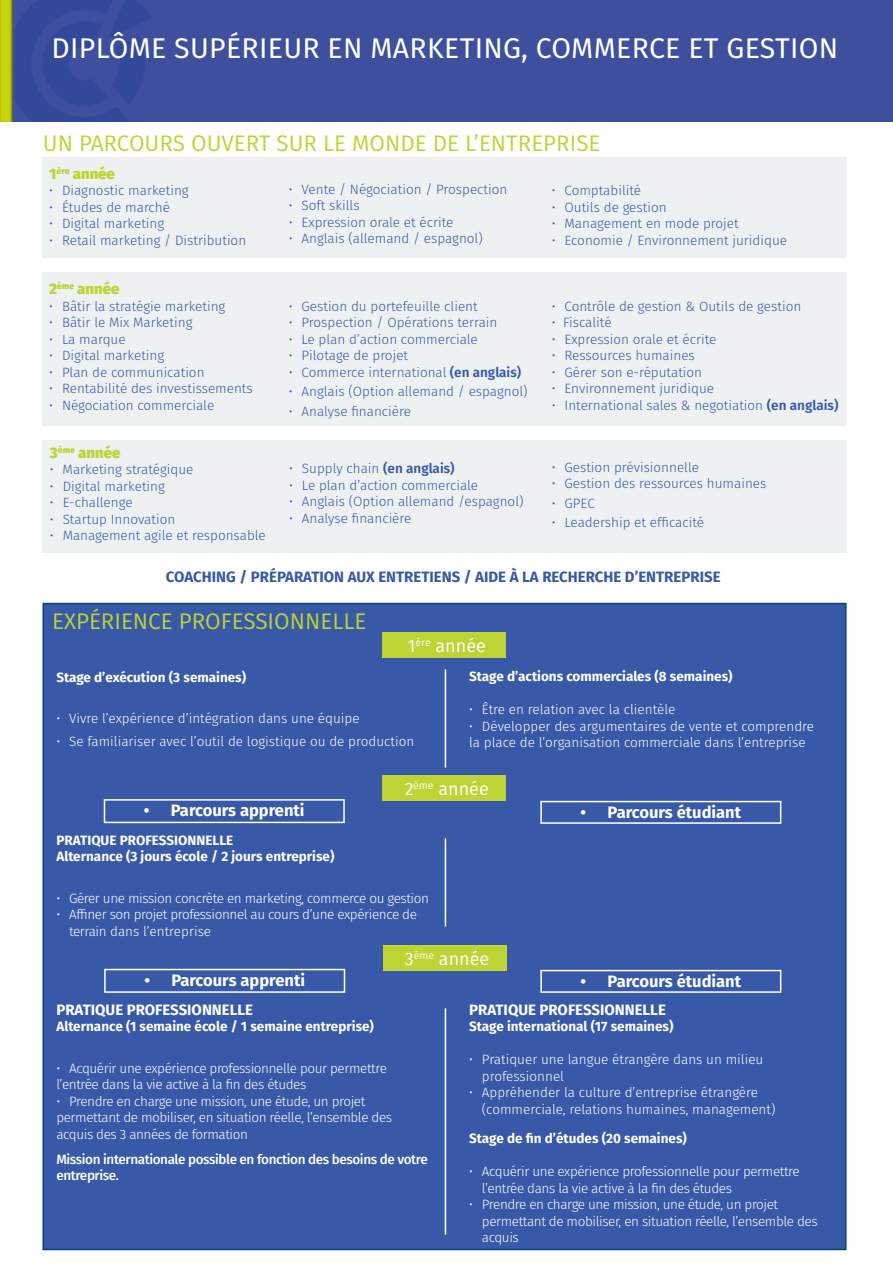
<style>
.page{position:relative;width:893px;height:1263px;background:#fff}
.page>*{position:absolute;margin:0;border:0;box-sizing:border-box;transform-origin:0 0}
.t1{font:28.5px "Fira Sans";letter-spacing:.01em;color:#fff}
.Texte_courant{font:22.5px "Fira Sans";color:#bed435}
.t2{font:18px "Fira Sans";color:#fff}
.t3{font:700 16.5px "Fira Sans";color:#fff}
.Texte_courant-2{font:700 15px "Fira Sans";color:#3759a7}
.Texte_courant-3{font:700 15px "Fira Sans";color:#fff}
.Texte_courant-4{font:800 15px "Fira Sans";color:#bed435}
.Texte_courant-5{font:300 13.5px "Fira Sans";color:#3759a7}
.Texte_courant-6{font:300 13.5px/16.5px "Fira Sans";letter-spacing:-.03em;color:#fff}
.Texte_courant-7{font:300 13.5px/16.5px "Fira Sans";color:#fff}
.Texte_courant-8{font:700 13.5px/16.5px "Fira Sans";color:#fff}
.Texte_courant-9{font:500 13.5px/16.5px "Fira Sans";letter-spacing:-.03em;color:#fff}
.s1{font-weight:600}
</style>
<div class="page">
<img style="left:0;top:0;width:893px;height:121px">
<div style="left:43px;top:157px;width:803px;height:101px;background:#edf1f2"></div>
<div style="left:43px;top:272px;width:803px;height:154px;background:#edf1f2"></div>
<div style="left:43px;top:440px;width:803px;height:113px;background:#edf1f2"></div>
<div style="left:43px;top:603px;width:803px;height:647px;background:#3759a7;border:2px solid #00447b"></div>
<div style="left:383px;top:632px;width:123px;height:26px;background:#bed435"></div>
<div style="left:383px;top:775px;width:123px;height:25px;background:#bed435"></div>
<div style="left:383px;top:945px;width:123px;height:25px;background:#bed435"></div>
<div style="left:104px;top:969px;width:241px;height:24px;border:2px solid #fff"></div>
<div style="left:540px;top:970px;width:241px;height:23px;border:2px solid #fff"></div>
<hr style="left:445px;top:669px;width:1px;height:98px;background:#fff">
<hr style="left:445px;top:838px;width:1px;height:88px;background:#fff">
<hr style="left:445px;top:1008px;width:1px;height:226px;background:#fff">
<div style="left:540px;top:801px;width:241px;height:23px;border:2px solid #fff"></div>
<div style="left:104px;top:799px;width:241px;height:24px;border:2px solid #fff"></div>
<p class="t1" style="left:52px;top:27px;width:788px">DIPLÔME SUPÉRIEUR EN MARKETING, COMMERCE ET GESTION</p>
<p class="Texte_courant" style="left:43px;top:126px;width:559px">UN PARCOURS OUVERT SUR LE MONDE DE L’ENTREPRISE</p>
<p class="Texte_courant-4" style="left:49px;top:160px;width:67px">1<sup>ère</sup> année</p>
<p class="Texte_courant-5" style="left:49px;top:181px;width:141px">• Diagnostic marketing</p>
<p class="Texte_courant-5" style="left:49px;top:198px;width:122px">• Études de marché</p>
<p class="Texte_courant-5" style="left:49px;top:214px;width:117px">• Digital marketing</p>
<p class="Texte_courant-5" style="left:49px;top:231px;width:198px">• Retail marketing / Distribution</p>
<p class="Texte_courant-4" style="left:49px;top:276px;width:72px">2<sup>ème</sup> année</p>
<p class="Texte_courant-5" style="left:49px;top:297px;width:178px">• Bâtir la stratégie marketing</p>
<p class="Texte_courant-5" style="left:49px;top:313px;width:145px">• Bâtir le Mix Marketing</p>
<p class="Texte_courant-5" style="left:49px;top:330px;width:78px">• La marque</p>
<p class="Texte_courant-5" style="left:49px;top:346px;width:117px">• Digital marketing</p>
<p class="Texte_courant-5" style="left:49px;top:363px;width:157px">• Plan de communication</p>
<p class="Texte_courant-5" style="left:49px;top:379px;width:205px">• Rentabilité des investissements</p>
<p class="Texte_courant-5" style="left:49px;top:396px;width:167px">• Négociation commerciale</p>
<p class="Texte_courant-4" style="left:50px;top:439px;width:72px">3<sup>ème</sup> année</p>
<p class="Texte_courant-5" style="left:50px;top:460px;width:145px">• Marketing stratégique</p>
<p class="Texte_courant-5" style="left:50px;top:476px;width:117px">• Digital marketing</p>
<p class="Texte_courant-5" style="left:50px;top:493px;width:84px">• E-challenge</p>
<p class="Texte_courant-5" style="left:50px;top:509px;width:127px">• Startup Innovation</p>
<p class="Texte_courant-5" style="left:50px;top:526px;width:217px">• Management agile et responsable</p>
<p class="Texte_courant-5" style="left:289px;top:180px;width:220px">• Vente / Négociation / Prospection</p>
<p class="Texte_courant-5" style="left:289px;top:196px;width:72px">• Soft skills</p>
<p class="Texte_courant-5" style="left:289px;top:213px;width:166px">• Expression orale et écrite</p>
<p class="Texte_courant-5" style="left:289px;top:229px;width:196px">• Anglais (allemand / espagnol)</p>
<p class="Texte_courant-5" style="left:552px;top:181px;width:91px">• Comptabilité</p>
<p class="Texte_courant-5" style="left:552px;top:198px;width:116px">• Outils de gestion</p>
<p class="Texte_courant-5" style="left:552px;top:214px;width:188px">• Management en mode projet</p>
<p class="Texte_courant-5" style="left:552px;top:231px;width:237px">• Economie / Environnement juridique</p>
<p class="Texte_courant-5" style="left:552px;top:297px;width:251px">• Contrôle de gestion &amp; Outils de gestion</p>
<p class="Texte_courant-5" style="left:552px;top:313px;width:61px">• Fiscalité</p>
<p class="Texte_courant-5" style="left:552px;top:330px;width:166px">• Expression orale et écrite</p>
<p class="Texte_courant-5" style="left:552px;top:346px;width:145px">• Ressources humaines</p>
<p class="Texte_courant-5" style="left:552px;top:363px;width:152px">• Gérer son e-réputation</p>
<p class="Texte_courant-5" style="left:552px;top:379px;width:164px">• Environnement juridique</p>
<p class="Texte_courant-5" style="left:552px;top:396px;width:288px">• International sales &amp; negotiation <span class="s1">(en anglais)</span></p>
<p class="Texte_courant-5" style="left:289px;top:297px;width:190px">• Gestion du portefeuille client</p>
<p class="Texte_courant-5" style="left:289px;top:313px;width:210px">• Prospection / Opérations terrain</p>
<p class="Texte_courant-5" style="left:289px;top:330px;width:190px">• Le plan d’action commerciale</p>
<p class="Texte_courant-5" style="left:289px;top:346px;width:121px">• Pilotage de projet</p>
<p class="Texte_courant-5" style="left:289px;top:363px;width:234px">• Commerce international <span class="s1">(en anglais)</span></p>
<p class="Texte_courant-5" style="left:289px;top:382px;width:240px">• Anglais (Option allemand / espagnol)</p>
<p class="Texte_courant-5" style="left:289px;top:402px;width:124px">• Analyse financière</p>
<p class="Texte_courant-5" style="left:552px;top:457px;width:149px">• Gestion prévisionnelle</p>
<p class="Texte_courant-5" style="left:552px;top:474px;width:216px">• Gestion des ressources humaines</p>
<p class="Texte_courant-5" style="left:552px;top:493px;width:44px">• GPEC</p>
<p class="Texte_courant-5" style="left:552px;top:513px;width:154px">• Leadership et efficacité</p>
<p class="Texte_courant-5" style="left:289px;top:459px;width:167px">• Supply chain <span class="s1">(en anglais)</span></p>
<p class="Texte_courant-5" style="left:289px;top:475px;width:190px">• Le plan d’action commerciale</p>
<p class="Texte_courant-5" style="left:289px;top:492px;width:236px">• Anglais (Option allemand /espagnol)</p>
<p class="Texte_courant-5" style="left:289px;top:508px;width:124px">• Analyse financière</p>
<p class="Texte_courant-2" style="left:166px;top:564px;width:556px">COACHING / PRÉPARATION AUX ENTRETIENS / AIDE À LA RECHERCHE D’ENTREPRISE</p>
<p class="Texte_courant" style="left:52px;top:604px;width:316px">EXPÉRIENCE PROFESSIONNELLE</p>
<p class="t2" style="left:408px;top:632px;width:79px">1<sup>ère</sup> année</p>
<p class="Texte_courant-8" style="left:56px;top:668px;width:191px">Stage d’exécution (3 semaines)</p>
<p class="Texte_courant-7" style="left:56px;top:710px;width:305px">• Vivre l’expérience d’intégration dans une équipe</p>
<p class="Texte_courant-7" style="left:56px;top:733px;width:359px">• Se familiariser avec l’outil de logistique ou de production</p>
<p class="Texte_courant-8" style="left:469px;top:667px;width:265px">Stage d’actions commerciales (8 semaines)</p>
<p class="Texte_courant-7" style="left:469px;top:701px;width:208px">• Être en relation avec la clientèle</p>
<p class="Texte_courant-7" style="left:469px;top:718px;width:346px">• Développer des argumentaires de vente et comprendre la place de l’organisation commerciale dans l’entreprise</p>
<p class="t2" style="left:405px;top:775px;width:86px">2<sup>ème</sup> année</p>
<p class="t3" style="left:144px;top:796px;width:162px">• Parcours apprenti</p>
<p class="t3" style="left:581px;top:798px;width:162px">• Parcours étudiant</p>
<p class="Texte_courant-8" style="left:56px;top:831px;width:280px">PRATIQUE PROFESSIONNELLE<br>Alternance (3 jours école / 2 jours entreprise)</p>
<p class="Texte_courant-6" style="left:56px;top:890px;width:374px">• Gérer une mission concrète en marketing, commerce ou gestion</p>
<p class="Texte_courant-6" style="left:69px;top:906px;width:349px;text-indent:-13px">• Affiner son projet professionnel au cours d’une expérience de terrain dans l’entreprise</p>
<p class="t2" style="left:405px;top:945px;width:86px">3<sup>ème</sup> année</p>
<p class="t3" style="left:144px;top:966px;width:162px">• Parcours apprenti</p>
<p class="t3" style="left:581px;top:967px;width:162px">• Parcours étudiant</p>
<p class="Texte_courant-3" style="left:56px;top:997px;width:198px">PRATIQUE PROFESSIONNELLE</p>
<p class="Texte_courant-8" style="left:56px;top:1017px;width:319px">Alternance (1 semaine école / 1 semaine entreprise)</p>
<p class="Texte_courant-6" style="left:56px;top:1060px;width:332px">• Acquérir une expérience professionnelle pour permettre l’entrée dans la vie active à la fin des études</p>
<p class="Texte_courant-6" style="left:56px;top:1093px;width:337px">• Prendre en charge une mission, une étude, un projet permettant de mobiliser, en situation réelle, l’ensemble des acquis des 3 années de formation</p>
<p class="Texte_courant-9" style="left:56px;top:1150px;width:373px">Mission internationale possible en fonction des besoins de votre entreprise.</p>
<p class="Texte_courant-3" style="left:469px;top:997px;width:198px">PRATIQUE PROFESSIONNELLE</p>
<p class="Texte_courant-8" style="left:469px;top:1017px;width:206px">Stage international (17 semaines)</p>
<p class="Texte_courant-7" style="left:482px;top:1051px;width:283px;text-indent:-13px">• Pratiquer une langue étrangère dans un milieu professionnel</p>
<p class="Texte_courant-7" style="left:482px;top:1084px;width:295px;text-indent:-13px">• Appréhender la culture d’entreprise étrangère (commerciale, relations humaines, management)</p>
<p class="Texte_courant-8" style="left:469px;top:1129px;width:219px">Stage de fin d’études (20 semaines)</p>
<p class="Texte_courant-6" style="left:482px;top:1163px;width:319px;text-indent:-13px">• Acquérir une expérience professionnelle pour permettre l’entrée dans la vie active à la fin des études</p>
<p class="Texte_courant-6" style="left:482px;top:1196px;width:337px;text-indent:-13px">• Prendre en charge une mission, une étude, un projet permettant de mobiliser, en situation réelle, l’ensemble des acquis</p>
</div>
